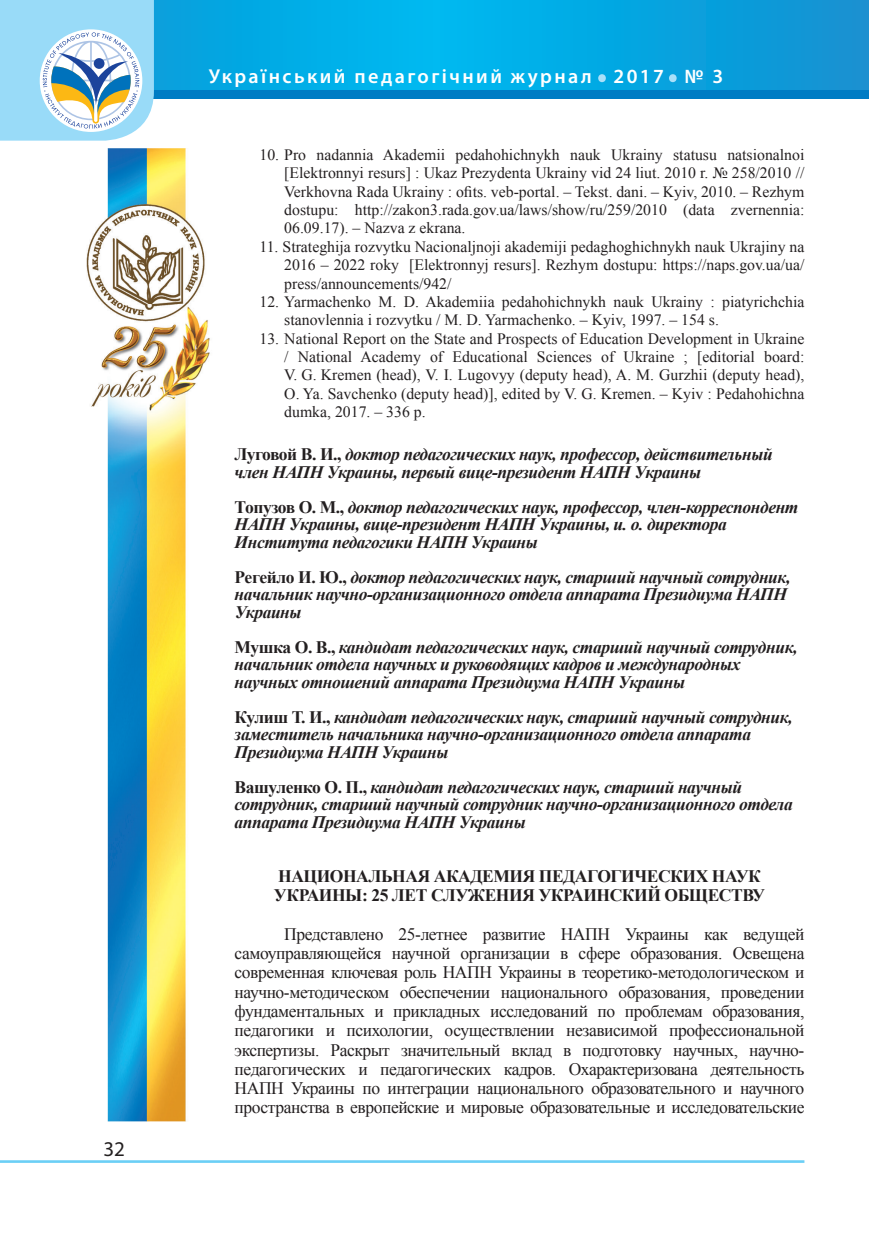
<style>
.page{position:relative;width:869px;height:1241px;background:#fff}
.page>*{position:absolute;margin:0;border:0;box-sizing:border-box;transform-origin:0 0}
.t1{font:600 50.4px "Myriad Pro";color:#aae0f9}
.t2{font:21px "Myriad Pro";color:#231f20}
.t3{font:600 20.12px "Myriad Pro";letter-spacing:.12em;color:#fff}
.t4{font:italic 700 17.5px/17.5px "Times New Roman";letter-spacing:-.025em;color:#231f20}
.t5{font:17.5px/19.2px "Times New Roman";letter-spacing:-.025em;color:#231f20;text-align:justify}
.t6{font:700 17.5px/19.2px "Times New Roman";letter-spacing:-.025em;color:#231f20}
.t7{font:15.75px/18.4px "Times New Roman";color:#231f20;text-align:justify}
.s1{font-style:normal}
</style>
<div class="page">
<hr style="left:0;top:1159px;width:804px;height:3px;background:#6bcff6">
<img style="left:86px;top:149px;width:124px;height:972px">
<svg style="left:154px;top:0;width:714px;height:90px;background:#05a7e2"></svg>
<div style="left:0;top:90px;width:868px;height:8px;background:#007cc4"></div>
<svg style="left:0;top:0;width:154px;height:141px"></svg>
<h2 class="t2" style="left:103px;top:1135px;width:23px">32</h2>
<p class="t3" style="left:208px;top:64px;width:384px">Український педагогічний журнал</p>
<h1 class="t1" style="left:595px;top:33px;width:13px">.</h1>
<p class="t3" style="left:613px;top:64px;width:52px">2017</p>
<h1 class="t1" style="left:666px;top:33px;width:13px">.</h1>
<p class="t3" style="left:684px;top:64px;width:40px">№ 3</p>
<p class="t7" style="left:284px;top:145px;width:521px;text-indent:-25px">10. Pro nadannia Akademii pedahohichnykh nauk Ukrainy statusu natsionalnoi [Elektronnyi resurs] : Ukaz Prezydenta Ukrainy vid 24 liut. 2010 r. № 258/2010 // Verkhovna Rada Ukrainy : ofits. veb-portal. – Tekst. dani. – Kyiv, 2010. – Rezhym dostupu: http://zakon3.rada.gov.ua/laws/show/ru/259/2010 (data zvernennia:<br>06.09.17). – Nazva z ekrana.</p>
<p class="t7" style="left:284px;top:237px;width:521px;text-indent:-25px">11. Strateghija rozvytku Nacionaljnoji akademiji pedaghoghichnykh nauk Ukrajiny na 2016 – 2022 roky [Elektronnyj resurs]. Rezhym dostupu: https://naps.gov.ua/ua/ press/announcements/942/</p>
<p class="t7" style="left:284px;top:292px;width:521px;text-indent:-25px">12. Yarmachenko M. D. Akademiia pedahohichnykh nauk Ukrainy : piatyrichchia stanovlennia i rozvytku / M. D. Yarmachenko. – Kyiv, 1997. – 154 s.</p>
<p class="t7" style="left:284px;top:329px;width:521px;text-indent:-25px">13. National Report on the State and Prospects of Education Development in Ukraine / National Academy of Educational Sciences of Ukraine ; [editorial board:<br>V. G. Kremen (head), V. I. Lugovyy (deputy head), A. M. Gurzhii (deputy head), O. Ya. Savchenko (deputy head)], edited by V. G. Kremen. – Kyiv : Pedahohichna dumka, 2017. – 336 p.</p>
<p class="t4" style="left:234px;top:445px;width:539px"><span class="s1">Луговой В. И.,</span> доктор педагогических наук, профессор, действительный член НАПН Украины, первый вице-президент НАПН Украины</p>
<p class="t4" style="left:234px;top:497px;width:565px"><span class="s1">Топузов О. М.,</span> доктор педагогических наук, профессор, член-корреспондент<br>НАПН Украины, вице-президент НАПН Украины, и. о. директора<br>Института педагогики НАПН Украины</p>
<p class="t4" style="left:234px;top:567px;width:557px"><span class="s1">Регeйло И. Ю.,</span> доктор педагогических наук, старший научный сотрудник, начальник научно-организационного отдела аппарата Президиума НАПН<br>Украины</p>
<p class="t4" style="left:234px;top:637px;width:564px"><span class="s1">Мушка О. В.,</span> кандидат педагогических наук, старший научный сотрудник, начальник отдела научных и руководящих кадров и международных научных отношений аппарата Президиума НАПН Украины</p>
<p class="t4" style="left:234px;top:707px;width:559px"><span class="s1">Кулиш Т. И.,</span> кандидат педагогических наук, старший научный сотрудник, заместитель начальника научно-организационного отдела аппарата<br>Президиума НАПН Украины</p>
<p class="t4" style="left:234px;top:777px;width:559px"><span class="s1">Вашуленко О. П.,</span> кандидат педагогических наук, старший научный сотрудник, старший научный сотрудник научно-организационного отдела аппарата Президиума НАПН Украины</p>
<p class="t6" style="left:274px;top:866px;width:492px">НАЦИОНАЛЬНАЯ АКАДЕМИЯ ПЕДАГОГИЧЕСКИХ НАУК<br>УКРАИНЫ: 25 ЛЕТ СЛУЖЕНИЯ УКРАИНСКИЙ ОБЩЕСТВУ</p>
<p class="t5" style="left:234px;top:924px;width:571px;text-indent:50px">Представлено 25-летнее развитие НАПН Украины как ведущей самоуправляющейся научной организации в сфере образования. Освещена современная ключевая роль НАПН Украины в теоретико-методологическом и научно-методическом обеспечении национального образования, проведении фундаментальных и прикладных исследований по проблемам образования, педагогики и психологии, осуществлении независимой профессиональной экспертизы. Раскрыт значительный вклад в подготовку научных, научно&shy;педагогических и педагогических кадров. Охарактеризована деятельность НАПН Украины по интеграции национального образовательного и научного пространства в европейские и мировые образовательные и исследовательские</p>
</div>
